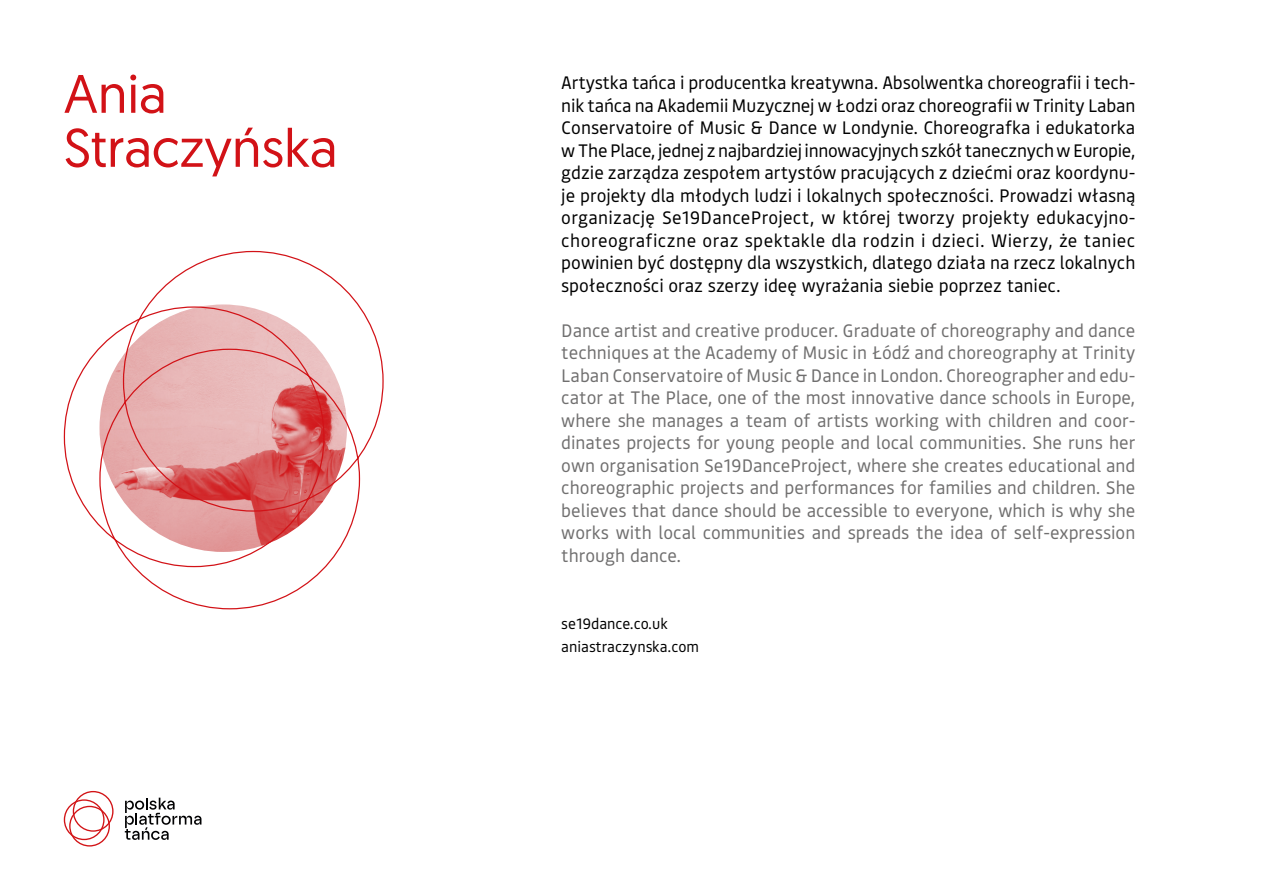
<style>
.page{position:relative;width:1263px;height:893px;background:#fff}
.page>*{position:absolute;margin:0;border:0;box-sizing:border-box;transform-origin:0 0}
.t1{font:54px/54px "Geomanist";color:#d21217}
.t2{font:18px/22.5px "Bould";color:#000;text-align:justify}
.t3{font:18px/22.5px "Bould";color:#706f6f;text-align:justify}
.t4{font:15px "Bould";color:#000}
</style>
<div class="page">
<svg style="left:63px;top:250px;width:321px;height:360px"></svg>
<svg style="left:125px;top:798px;width:76px;height:42px"></svg>
<svg style="left:64px;top:791px;width:50px;height:55px"></svg>
<p class="t1" style="left:64px;top:65px;width:275px">Ania<br>Straczyńska</p>
<p class="t2" style="left:561px;top:71px;width:576px">Artystka tańca i producentka kreatywna. Absolwentka choreografii i tech&shy;nik tańca na Akademii Muzycznej w Łodzi oraz choreografii w Trinity Laban Conservatoire of Music &amp; Dance w Londynie. Choreografka i edukatorka w The Place, jednej z najbardziej innowacyjnych szkół tanecznych w Europie, gdzie zarządza zespołem artystów pracujących z dziećmi oraz koordynu&shy;je projekty dla młodych ludzi i lokalnych społeczności. Prowadzi własną organizację Se19DanceProject, w której tworzy projekty edukacyjno&shy;choreograficzne oraz spektakle dla rodzin i dzieci. Wierzy, że taniec powinien być dostępny dla wszystkich, dlatego działa na rzecz lokalnych społeczności oraz szerzy ideę wyrażania siebie poprzez taniec.</p>
<p class="t3" style="left:561px;top:318px;width:576px">Dance artist and creative producer. Graduate of choreography and dance techniques at the Academy of Music in Łódź and choreography at Trinity Laban Conservatoire of Music &amp; Dance in London. Choreographer and edu&shy;cator at The Place, one of the most innovative dance schools in Europe, where she manages a team of artists working with children and coor&shy;dinates projects for young people and local communities. She runs her own organisation Se19DanceProject, where she creates educational and choreographic projects and performances for families and children. She believes that dance should be accessible to everyone, which is why she works with local communities and spreads the idea of self-expression through dance.</p>
<p class="t4" style="left:561px;top:614px;width:108px">se19dance.co.uk</p>
<p class="t4" style="left:561px;top:636px;width:139px">aniastraczynska.com</p>
</div>
